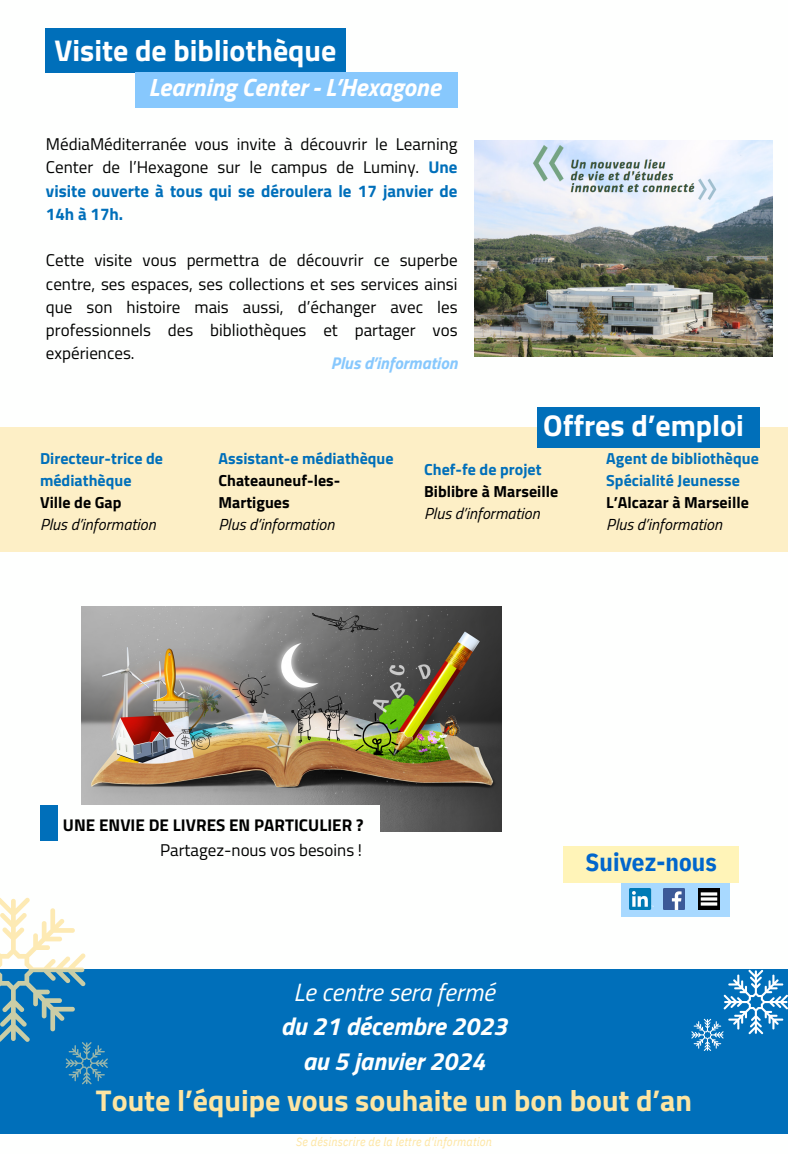
<style>
.page{position:relative;width:788px;height:1154px;background:#fff}
.page>*{position:absolute;margin:0;border:0;box-sizing:border-box;transform-origin:0 0}
.t1{font:700 30px "Titillium Web";color:#fde5a2}
.t2{font:700 30px "Titillium Web";color:#fff}
.t3{font:italic 700 25px "Titillium Web";color:#fefffe}
.t4{font:italic 700 25px "Titillium Web";color:#fff}
.t5{font:italic 25px "Titillium Web";color:#fefffe}
.t6{font:700 25px "IBM Plex Sans Cond";color:#06c}
.t7{font:17px/23.2px "Titillium Web";color:#000;text-align:justify}
.t8{font:700 17px "Titillium Web";color:#000}
.t9{font:italic 700 17px "Titillium Web";color:#87c8fd}
.t10{font:700 16px/21.8px "Titillium Web";color:#006fba}
.t11{font:700 16px/21.8px "Titillium Web";color:#000}
.t12{font:italic 16px "Titillium Web";color:#000}
.t13{font:italic 12px "IBM Plex Sans Cond";letter-spacing:.015em;color:#fde5a2}
.s1{font-weight:700;color:#006fba}
</style>
<div class="page">
<div style="left:0;top:969px;width:788px;height:164px;background:#006fba"></div>
<div style="left:0;top:427px;width:788px;height:124px;background:#fdefc6"></div>
<div style="left:537px;top:406px;width:222px;height:41px;background:#006fba"></div>
<svg style="left:691px;top:969px;width:97px;height:82px"></svg>
<svg style="left:0;top:897px;width:108px;height:187px"></svg>
<div style="left:46px;top:28px;width:300px;height:44px;background:#006fba"></div>
<div style="left:136px;top:72px;width:322px;height:35px;background:#87c8fd"></div>
<img style="left:475px;top:140px;width:297px;height:216px">
<div style="left:622px;top:868px;width:108px;height:49px;background:#a8d9ff"></div>
<div style="left:563px;top:846px;width:176px;height:36px;background:#fff4b8"></div>
<img style="left:664px;top:888px;width:21px;height:21px">
<img style="left:630px;top:888px;width:23px;height:21px">
<img style="left:698px;top:888px;width:21px;height:21px">
<img style="left:81px;top:606px;width:420px;height:225px">
<div style="left:47px;top:805px;width:333px;height:61px;background:#fefffe"></div>
<div style="left:40px;top:805px;width:17px;height:35px;background:#006fba"></div>
<p class="t2" style="left:55px;top:27px;width:283px">Visite de bibliothèque</p>
<p class="t4" style="left:149px;top:68px;width:293px">Learning Center - L’Hexagone</p>
<p class="t7" style="left:46px;top:132px;width:413px">MédiaMéditerranée vous invite à découvrir le Learning Center de l’Hexagone sur le campus de Luminy. <span class="s1">Une visite ouverte à tous qui se déroulera le 17 janvier de 14h à 17h.</span></p>
<p class="t7" style="left:46px;top:248px;width:413px">Cette visite vous permettra de découvrir ce superbe centre, ses espaces, ses collections et ses services ainsi que son histoire mais aussi, d’échanger avec les professionnels des bibliothèques et partager vos expériences.</p>
<p class="t9" style="left:331px;top:350px;width:128px">Plus d’information</p>
<p class="t2" style="left:543px;top:402px;width:202px">Offres d’emploi</p>
<p class="t10" style="left:40px;top:447px;width:125px">Directeur-trice de médiathèque</p>
<p class="t11" style="left:40px;top:491px;width:83px">Ville de Gap</p>
<p class="t12" style="left:40px;top:511px;width:117px">Plus d’information</p>
<p class="t10" style="left:218px;top:447px;width:177px">Assistant-e médiathèque</p>
<p class="t11" style="left:218px;top:469px;width:123px">Chateauneuf-les-<br>Martigues</p>
<p class="t12" style="left:218px;top:511px;width:117px">Plus d’information</p>
<p class="t10" style="left:424px;top:458px;width:119px">Chef-fe de projet</p>
<p class="t11" style="left:424px;top:480px;width:136px">Biblibre à Marseille</p>
<p class="t12" style="left:424px;top:500px;width:117px">Plus d’information</p>
<p class="t10" style="left:606px;top:447px;width:154px">Agent de bibliothèque<br>Spécialité Jeunesse</p>
<p class="t11" style="left:606px;top:491px;width:144px">L’Alcazar à Marseille</p>
<p class="t12" style="left:606px;top:511px;width:117px">Plus d’information</p>
<p class="t8" style="left:63px;top:811px;width:302px">UNE ENVIE DE LIVRES EN PARTICULIER ?</p>
<p class="t7" style="left:160px;top:838px;width:204px">Partagez-nous vos besoins !</p>
<p class="t5" style="left:293px;top:972px;width:203px">Le centre sera fermé</p>
<p class="t3" style="left:281px;top:1006px;width:228px">du 21 décembre 2023</p>
<p class="t3" style="left:303px;top:1041px;width:184px">au 5 janvier 2024</p>
<p class="t6" style="left:586px;top:845px;width:133px">Suivez-nous</p>
<p class="t1" style="left:96px;top:1076px;width:598px">Toute l’équipe vous souhaite un bon bout d’an</p>
<p class="t13" style="left:296px;top:1133px;width:197px">Se désinscrire de la lettre d'information</p>
</div>
